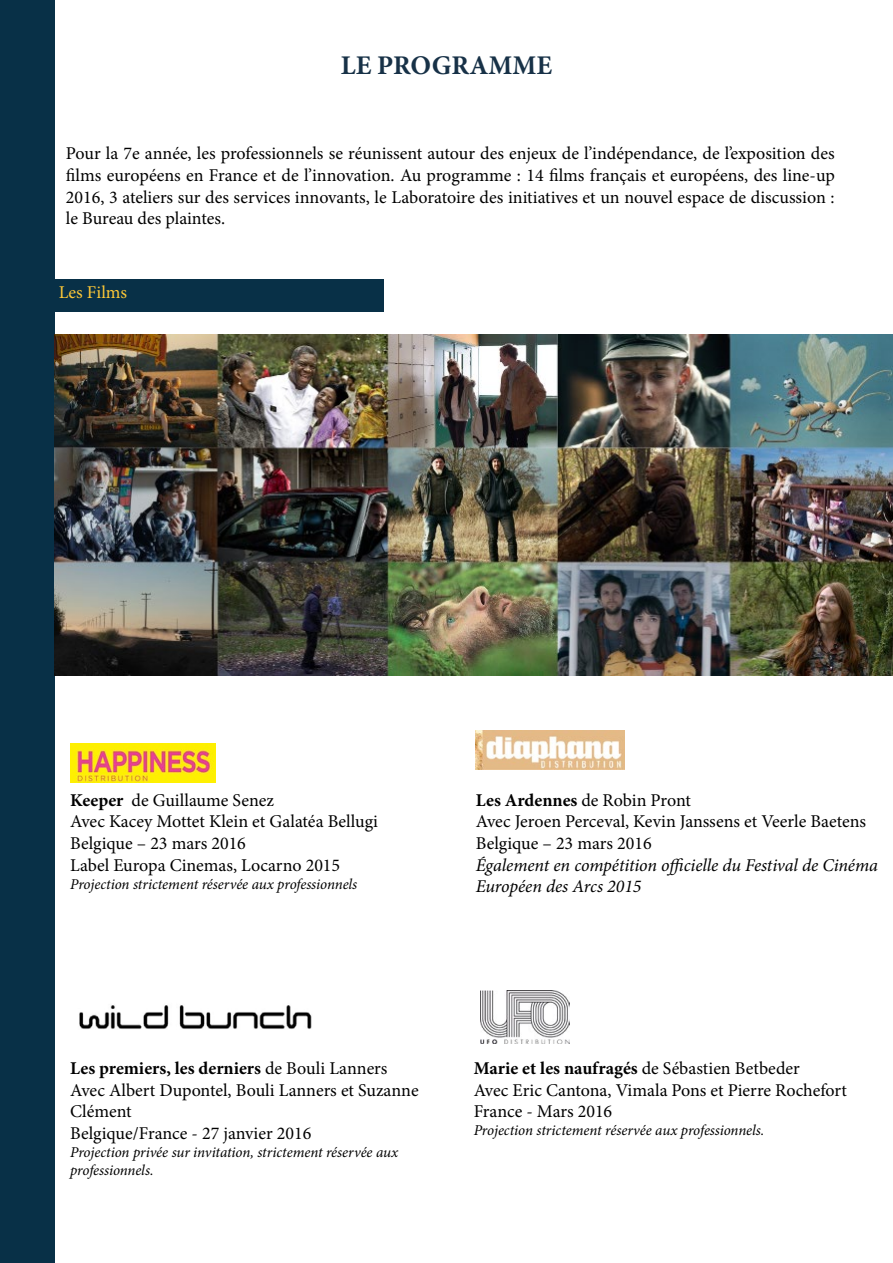
<style>
.page{position:relative;width:893px;height:1263px;background:#fff}
.page>*{position:absolute;margin:0;border:0;box-sizing:border-box;transform-origin:0 0}
.t1{font:700 27px "Minion Pro";color:#173147}
.t2{font:18px/21.6px "Minion Pro";color:#000}
.t3{font:italic 18px/21.6px "Minion Pro";letter-spacing:-.01em;color:#000}
.t4{font:18px "Minion Pro";color:#fdc837}
.t5{font:italic 15px/18px "Minion Pro";letter-spacing:-.01em;color:#000}
.s1{font-weight:700}
</style>
<div class="page">
<div style="left:0;top:0;width:54px;height:1263px;background:#083047"></div>
<img style="left:54px;top:335px;width:839px;height:341px">
<div style="left:49px;top:279px;width:335px;height:32px;background:#083047"></div>
<img style="left:70px;top:743px;width:146px;height:39px">
<img style="left:476px;top:730px;width:149px;height:40px">
<img style="left:79px;top:1005px;width:233px;height:24px">
<img style="left:480px;top:991px;width:90px;height:52px">
<h1 class="t1" style="left:341px;top:46px;width:213px">LE PROGRAMME</h1>
<p class="t2" style="left:66px;top:143px;width:770px;text-align:justify">Pour la 7e année, les professionnels se réunissent autour des enjeux de l’indépendance, de l’exposition des films européens en France et de l’innovation. Au programme : 14 films français et européens, des line-up 2016, 3 ateliers sur des services innovants, le Laboratoire des initiatives et un nouvel espace de discussion : le Bureau des plaintes.</p>
<p class="t4" style="left:59px;top:280px;width:70px">Les Films</p>
<p class="t2" style="left:70px;top:789px;width:309px"><span class="s1">Keeper</span> de Guillaume Senez<br>Avec Kacey Mottet Klein et Galatéa Bellugi<br>Belgique – 23 mars 2016<br>Label Europa Cinemas, Locarno 2015</p>
<p class="t5" style="left:70px;top:875px;width:289px">Projection strictement réservée aux professionnels</p>
<p class="t2" style="left:476px;top:789px;width:392px"><span class="s1">Les Ardennes</span> de Robin Pront<br>Avec Jeroen Perceval, Kevin Janssens et Veerle Baetens<br>Belgique – 23 mars 2016</p>
<p class="t3" style="left:476px;top:854px;width:404px">Également en compétition officielle du Festival de Cinéma<br>Européen des Arcs 2015</p>
<p class="t2" style="left:70px;top:1058px;width:350px"><span class="s1">Les premiers, les derniers</span> de Bouli Lanners Avec Albert Dupontel, Bouli Lanners et Suzanne Clément<br>Belgique/France - 27 janvier 2016</p>
<p class="t5" style="left:70px;top:1143px;width:330px">Projection privée sur invitation, strictement réservée aux professionnels.</p>
<p class="t2" style="left:474px;top:1058px;width:375px"><span class="s1">Marie et les naufragés</span> de Sébastien Betbeder<br>Avec Eric Cantona, Vimala Pons et Pierre Rochefort<br>France - Mars 2016</p>
<p class="t5" style="left:474px;top:1121px;width:292px">Projection strictement réservée aux professionnels.</p>
</div>
